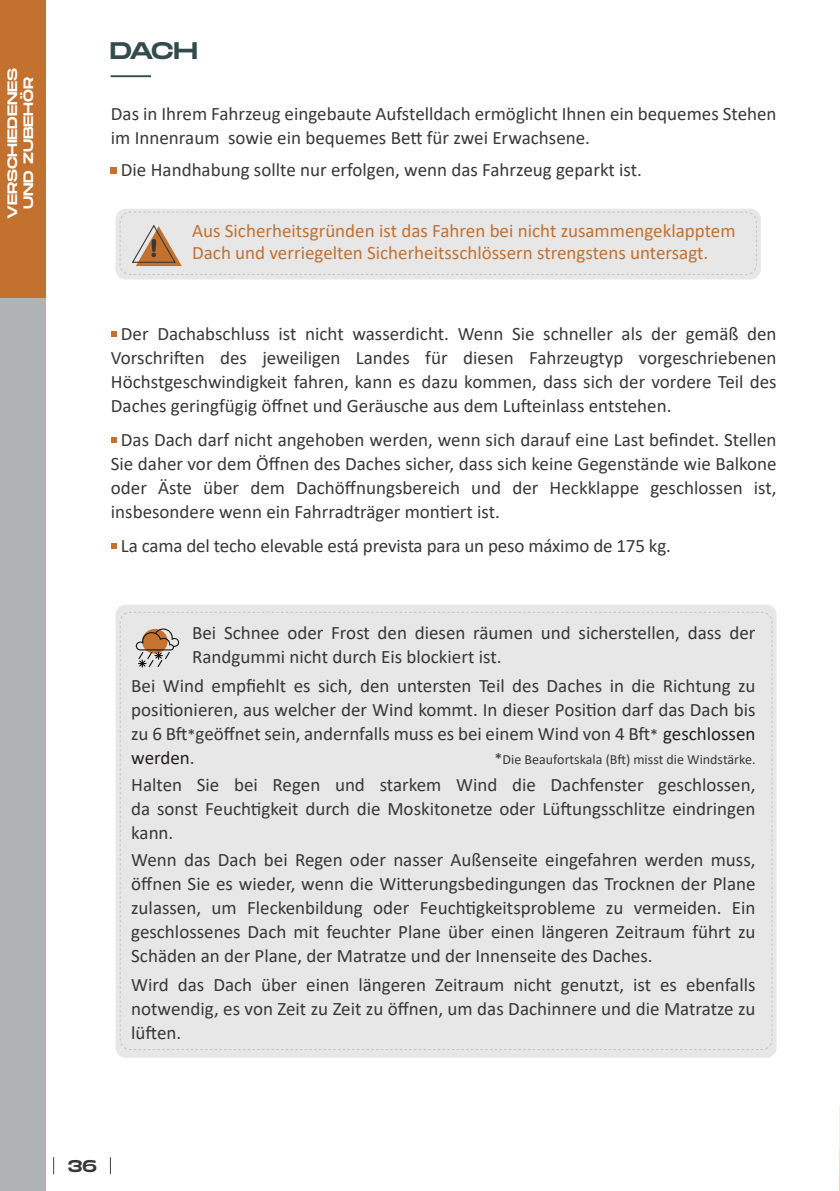
<style>
.page{position:relative;width:840px;height:1191px;background:#fff}
.page>*{position:absolute;margin:0;border:0;box-sizing:border-box;transform-origin:0 0}
.CUERPO{font:24px "Monument Extended";color:#334c4b}
.CUERPO-2{font:19px/24px "Calibri";color:#383839;text-align:justify}
.CUERPO-3{font:19px/22px "Calibri";color:#c2712f}
.t1{font:17px "Monument Extended";color:#383839}
.CUERPO-4{font:14px "Calibri";color:#383839}
.CUERPO-5{font:13.6px/16px "Monument Extended";letter-spacing:-.01em;color:#fff;text-align:center}
.s1{font-size:16px}
.s2{color:#231f20}
</style>
<div class="page">
<hr style="left:111px;top:75px;width:40px;height:2px;background:#334c4b">
<div style="left:0;top:0;width:45px;height:1191px;background:#afb3b3"></div>
<div style="left:0;top:0;width:45px;height:298px;background:#c2712f"></div>
<svg style="left:111px;top:167px;width:6px;height:6px"></svg>
<svg style="left:111px;top:331px;width:6px;height:6px"></svg>
<svg style="left:111px;top:437px;width:6px;height:6px"></svg>
<svg style="left:111px;top:543px;width:6px;height:6px"></svg>
<div style="left:115px;top:209px;width:645px;height:70px;background:#e8e7e7;border-radius:10px"></div>
<svg style="left:120px;top:212px;width:636px;height:63px"></svg>
<div style="left:115px;top:604px;width:661px;height:453px;background:#e8e7e7;border-radius:10px"></div>
<svg style="left:120px;top:612px;width:652px;height:438px"></svg>
<svg style="left:53px;top:1157px;width:1px;height:17px"></svg>
<svg style="left:110px;top:1157px;width:1px;height:17px"></svg>
<p class="CUERPO-5" style="left:4px;top:219px;width:152px;rotate:-90deg">VERSCHIEDENES<br>UND ZUBEHÖR</p>
<p class="CUERPO" style="left:110px;top:33px;width:90px">DACH</p>
<p class="CUERPO-2" style="left:111px;top:101px;width:666px">Das in Ihrem Fahrzeug eingebaute Aufstelldach ermöglicht Ihnen ein bequemes Stehen im Innenraum sowie ein bequemes Bett für zwei Erwachsene.</p>
<p class="CUERPO-2" style="left:121px;top:158px;width:522px">Die Handhabung sollte nur erfolgen, wenn das Fahrzeug geparkt ist.</p>
<p class="CUERPO-3" style="left:192px;top:219px;width:544px">Aus Sicherheitsgründen ist das Fahren bei nicht zusammengeklapptem<br>Dach und verriegelten Sicherheitsschlössern strengstens untersagt.</p>
<p class="CUERPO-2" style="left:111px;top:321px;width:667px;text-indent:10px">Der Dachabschluss ist nicht wasserdicht. Wenn Sie schneller als der gemäß den Vorschriften des jeweiligen Landes für diesen Fahrzeugtyp vorgeschriebenen Höchstgeschwindigkeit fahren, kann es dazu kommen, dass sich der vordere Teil des Daches geringfügig öffnet und Geräusche aus dem Lufteinlass entstehen.</p>
<p class="CUERPO-2" style="left:111px;top:427px;width:667px;text-indent:10px">Das Dach darf nicht angehoben werden, wenn sich darauf eine Last befindet. Stellen Sie daher vor dem Öffnen des Daches sicher, dass sich keine Gegenstände wie Balkone oder Äste über dem Dachöffnungsbereich und der Heckklappe geschlossen ist, insbesondere wenn ein Fahrradträger montiert ist.</p>
<p class="CUERPO-2" style="left:121px;top:533px;width:551px">La cama del techo elevable está prevista para un peso máximo de 175 kg.</p>
<p class="CUERPO-2" style="left:192px;top:620px;width:564px">Bei Schnee oder Frost den diesen räumen und sicherstellen, dass der<br>Randgummi nicht durch Eis blockiert ist.</p>
<p class="CUERPO-2" style="left:131px;top:673px;width:625px">Bei Wind empfiehlt es sich, den untersten Teil des Daches in die Richtung zu positionieren, aus welcher der Wind kommt. In dieser Position darf das Dach bis zu 6 Bft<span class="s1">*</span>geöffnet sein, andernfalls muss es bei einem Wind von 4 Bft<span class="s1">*</span> <span class="s2">geschlossen werden</span>.</p>
<p class="CUERPO-4" style="left:494px;top:749px;width:262px"><span class="s1">*</span>Die Beaufortskala (Bft) misst die Windstärke.</p>
<p class="CUERPO-2" style="left:131px;top:772px;width:625px">Halten Sie bei Regen und starkem Wind die Dachfenster geschlossen, da sonst Feuchtigkeit durch die Moskitonetze oder Lüftungsschlitze eindringen kann.</p>
<p class="CUERPO-2" style="left:131px;top:847px;width:625px">Wenn das Dach bei Regen oder nasser Außenseite eingefahren werden muss, öffnen Sie es wieder, wenn die Witterungsbedingungen das Trocknen der Plane zulassen, um Fleckenbildung oder Feuchtigkeitsprobleme zu vermeiden. Ein geschlossenes Dach mit feuchter Plane über einen längeren Zeitraum führt zu Schäden an der Plane, der Matratze und der Innenseite des Daches.</p>
<p class="CUERPO-2" style="left:131px;top:972px;width:625px">Wird das Dach über einen längeren Zeitraum nicht genutzt, ist es ebenfalls notwendig, es von Zeit zu Zeit zu öffnen, um das Dachinnere und die Matratze zu lüften.</p>
<p class="t1" style="left:68px;top:1153px;width:31px">36</p>
</div>
